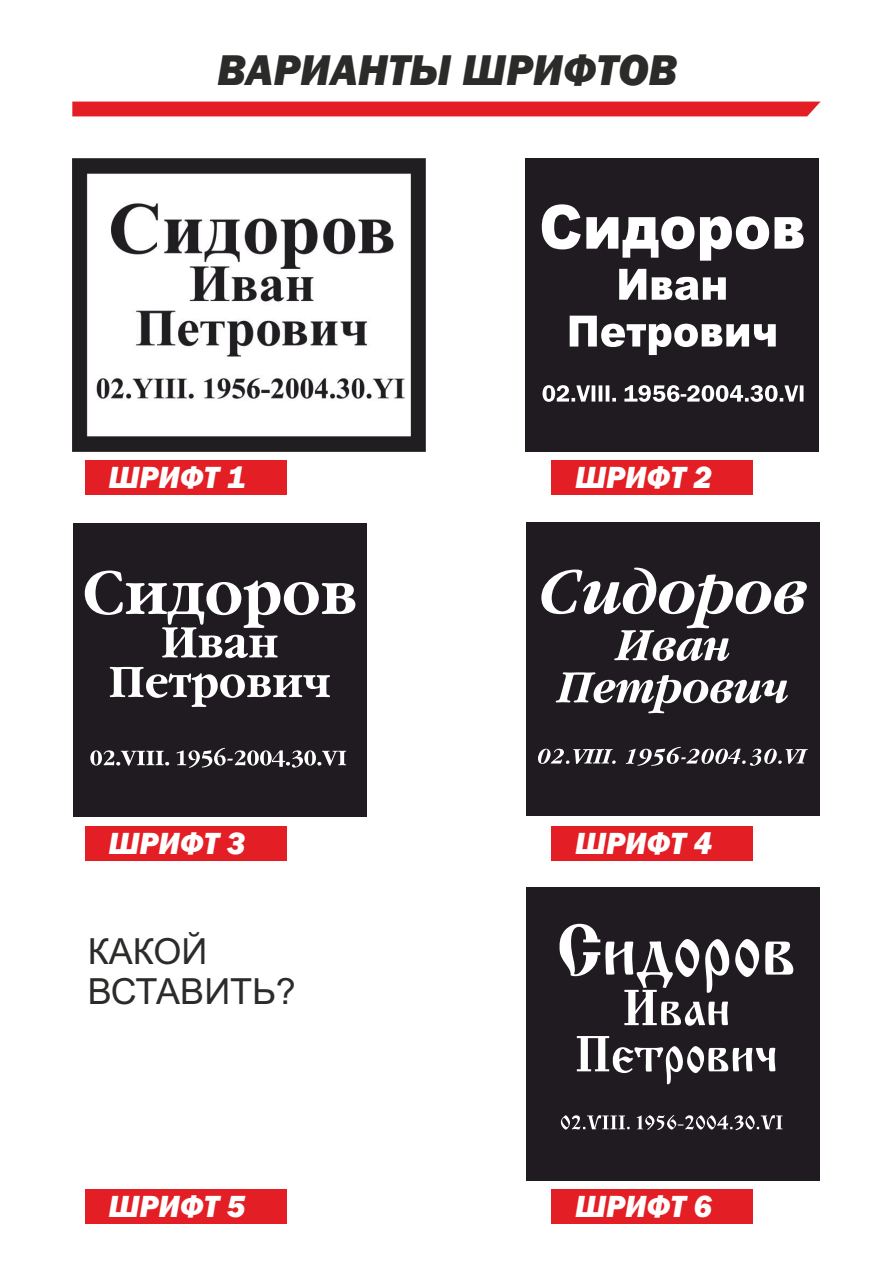
<style>
.page{position:relative;width:893px;height:1263px;background:#fff}
.page>*{position:absolute;margin:0;border:0;box-sizing:border-box;transform-origin:0 0}
.t1{font:italic 800 44.55px "Franklin Gothic";color:#2b2b2a}
.t2{font:36px/40.2px "Arial";color:#2b2b2a}
.t3{font:italic 800 31.65px "Franklin Gothic";color:#fff}
</style>
<div class="page">
<img style="left:72px;top:158px;width:354px;height:294px">
<div style="left:85px;top:461px;width:201px;height:34px;background:#e31f25"></div>
<div style="left:552px;top:461px;width:201px;height:34px;background:#e31f25"></div>
<div style="left:85px;top:827px;width:201px;height:34px;background:#e31f25"></div>
<div style="left:552px;top:827px;width:201px;height:34px;background:#e31f25"></div>
<div style="left:85px;top:1190px;width:201px;height:34px;background:#e31f25"></div>
<div style="left:552px;top:1190px;width:201px;height:34px;background:#e31f25"></div>
<div style="left:526px;top:158px;width:293px;height:293px;background:#1f1b20"></div>
<svg style="left:542px;top:204px;width:262px;height:151px"></svg>
<svg style="left:542px;top:385px;width:261px;height:17px"></svg>
<div style="left:73px;top:523px;width:294px;height:294px;background:#1f1b20"></div>
<svg style="left:85px;top:570px;width:270px;height:137px"></svg>
<svg style="left:90px;top:748px;width:256px;height:20px"></svg>
<div style="left:526px;top:523px;width:293px;height:293px;background:#1f1b20"></div>
<svg style="left:541px;top:568px;width:266px;height:145px"></svg>
<svg style="left:538px;top:747px;width:270px;height:19px"></svg>
<div style="left:526px;top:887px;width:294px;height:294px;background:#1f1b20"></div>
<svg style="left:560px;top:924px;width:233px;height:160px"></svg>
<svg style="left:561px;top:1115px;width:221px;height:15px"></svg>
<div style="left:72px;top:102px;width:748px;height:14px;background:#e31f25"></div>
<h1 class="t1" style="left:217px;top:54px;width:462px">ВАРИАНТЫ ШРИФТОВ</h1>
<p class="t3" style="left:108px;top:466px;width:139px">ШРИФТ 1</p>
<p class="t3" style="left:575px;top:466px;width:139px">ШРИФТ 2</p>
<p class="t3" style="left:108px;top:832px;width:139px">ШРИФТ 3</p>
<p class="t3" style="left:575px;top:832px;width:139px">ШРИФТ 4</p>
<p class="t2" style="left:88px;top:934px;width:209px">КАКОЙ<br>ВСТАВИТЬ?</p>
<p class="t3" style="left:108px;top:1195px;width:139px">ШРИФТ 5</p>
<p class="t3" style="left:575px;top:1195px;width:139px">ШРИФТ 6</p>
</div>
